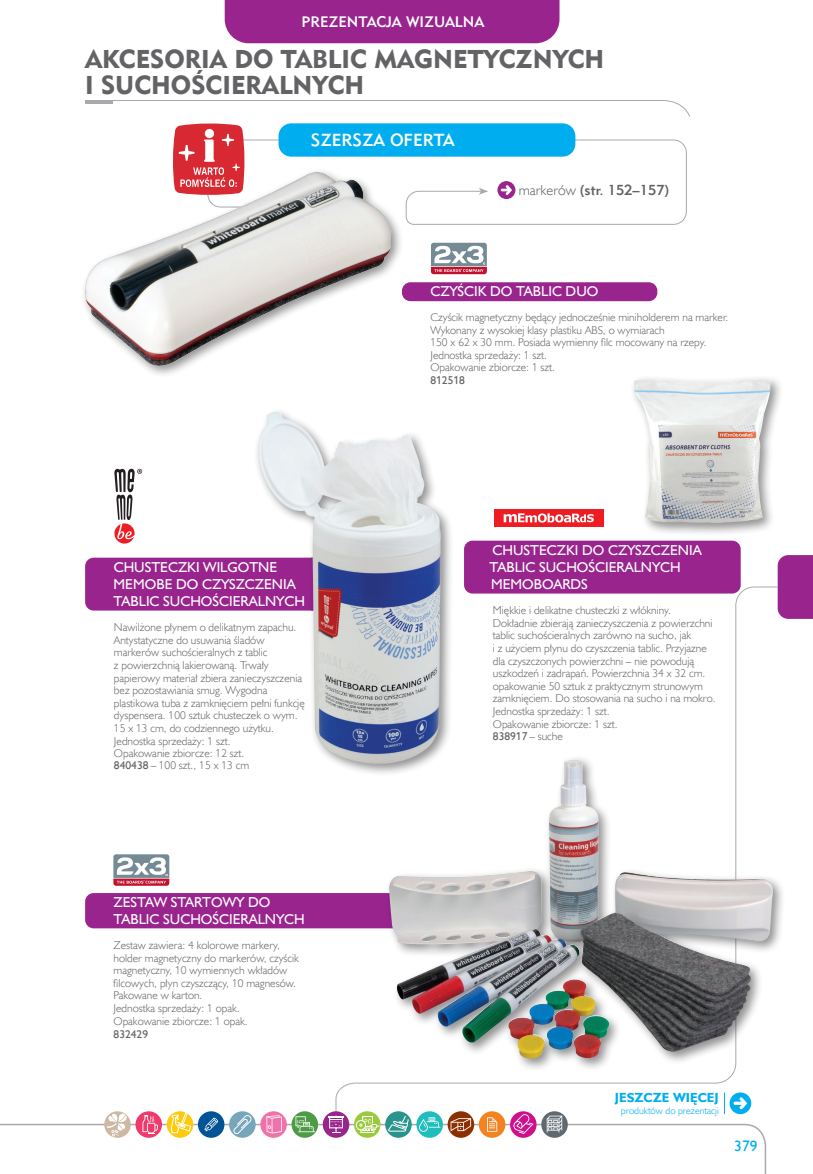
<style>
.page{position:relative;width:813px;height:1174px;background:#fff}
.page>*{position:absolute;margin:0;border:0;box-sizing:border-box;transform-origin:0 0}
.Rozdziały_nie_do_spisu{font:25.65px/25.5px "Geometric 415 Blk EU";color:#636366}
.KUPUJĄC_DYSKIETKI{font:17.4px "Geometric 415 Md EU";color:#fff}
.t1{font:15.3px "Humanst 521 EU";color:#00aeef}
.t2{font:15.15px "Geometric 415 Md EU";color:#fff}
.Nazwa_modułu_A{font:14.4px/17.2px "Humanst 521 EU";color:#fff}
.opis_produktów{font:14.4px/17.2px "Humanst 521 EU";color:#fff}
.Nazwa_modułu_C{font:14.4px "Humanst 521 EU";color:#fff}
.pamietac_o{font:14.4px "Geometric 415 Md EU";color:#636366}
.Nazwa_modułu_B{font:14.4px "Humanst 521 EU";color:#fff}
.t3{font:700 13.2px "Humanst 521 EU";color:#00aeef}
.opis_produktów-2{font:11.4px/12.6px "Humanst 521 Lt EU";color:#636366}
.opis_produktów-3{font:11.4px "Humanst 521 EU";color:#636366}
.t4{font:9.9px "Humanst 521 Lt EU";color:#00aeef}
.s1{font-family:"Humanst 521 Lt EU"}
.s2{font-family:"Humanst 521 EU"}
</style>
<div class="page">
<div style="left:224px;top:0;width:335px;height:43px;background:#99248e"></div>
<svg style="left:0;top:1123px;width:766px;height:51px"></svg>
<div style="left:777px;top:555px;width:35px;height:64px;background:#99248e"></div>
<svg style="left:335px;top:586px;width:443px;height:529px"></svg>
<div style="left:416px;top:1111px;width:26px;height:26px;background:#21bdbd;border-radius:50%"></div>
<svg style="left:419px;top:1117px;width:21px;height:14px"></svg>
<div style="left:510px;top:1111px;width:26px;height:26px;background:#cf108c;border-radius:50%"></div>
<svg style="left:513px;top:1114px;width:20px;height:20px"></svg>
<div style="left:478px;top:1111px;width:27px;height:26px;background:#f58220;border-radius:50%"></div>
<svg style="left:487px;top:1117px;width:10px;height:14px"></svg>
<svg style="left:447px;top:1111px;width:27px;height:26px"></svg>
<svg style="left:450px;top:1118px;width:21px;height:13px"></svg>
<div style="left:354px;top:1111px;width:26px;height:26px;background:#99ca3b;border-radius:50%"></div>
<div style="left:355px;top:1120px;width:11px;height:10px;border:1px solid #fff;border-radius:50%"></div>
<svg style="left:359px;top:1115px;width:21px;height:18px"></svg>
<div style="left:322px;top:1111px;width:27px;height:26px;background:#99248e;border-radius:50%"></div>
<svg style="left:328px;top:1115px;width:15px;height:18px"></svg>
<svg style="left:291px;top:1111px;width:27px;height:26px"></svg>
<svg style="left:295px;top:1116px;width:20px;height:16px"></svg>
<svg style="left:260px;top:1111px;width:27px;height:26px"></svg>
<svg style="left:266px;top:1115px;width:15px;height:18px"></svg>
<div style="left:229px;top:1111px;width:26px;height:26px;background:#76a6bc;border-radius:50%"></div>
<svg style="left:233px;top:1114px;width:19px;height:20px"></svg>
<div style="left:198px;top:1111px;width:26px;height:26px;background:#005495;border-radius:50%"></div>
<svg style="left:204px;top:1117px;width:14px;height:14px"></svg>
<svg style="left:385px;top:1111px;width:26px;height:26px"></svg>
<svg style="left:388px;top:1115px;width:20px;height:16px"></svg>
<div style="left:541px;top:1111px;width:26px;height:26px;background:#5f696f;border-radius:50%"></div>
<svg style="left:546px;top:1115px;width:16px;height:17px"></svg>
<svg style="left:167px;top:1111px;width:28px;height:33px"></svg>
<div style="left:135px;top:1111px;width:27px;height:26px;background:#ef3b6b;border-radius:50%"></div>
<svg style="left:142px;top:1115px;width:16px;height:18px"></svg>
<svg style="left:104px;top:1111px;width:27px;height:26px"></svg>
<svg style="left:107px;top:1113px;width:19px;height:23px"></svg>
<svg style="left:729px;top:1092px;width:21px;height:22px"></svg>
<svg style="left:733px;top:1097px;width:13px;height:12px"></svg>
<svg style="left:723px;top:1092px;width:1px;height:22px"></svg>
<svg style="left:85px;top:100px;width:605px;height:17px"></svg>
<hr style="left:85px;top:101px;width:28px;height:3px;background:#a8a9ad">
<svg style="left:245px;top:139px;width:441px;height:86px"></svg>
<svg style="left:478px;top:188px;width:10px;height:7px"></svg>
<div style="left:497px;top:181px;width:18px;height:18px;background:#99248e;border-radius:50%"></div>
<svg style="left:500px;top:185px;width:12px;height:10px"></svg>
<div style="left:278px;top:123px;width:297px;height:34px;background:#00aeef;border-radius:13px"></div>
<div style="left:80px;top:168px;width:324px;height:210px;background:#231f20;opacity:.5"></div>
<img style="left:85px;top:172px;width:306px;height:193px">
<div style="left:402px;top:282px;width:255px;height:19px;background:#99248e;border-radius:9px"></div>
<svg style="left:430px;top:242px;width:57px;height:33px"></svg>
<svg style="left:430px;top:243px;width:56px;height:31px"></svg>
<svg style="left:172px;top:123px;width:73px;height:72px;background:#e0555c"></svg>
<div style="left:629px;top:375px;width:154px;height:161px;background:#231f20;opacity:.5"></div>
<img style="left:634px;top:379px;width:136px;height:144px">
<div style="left:464px;top:540px;width:276px;height:53px;background:#99248e;border-radius:9px"></div>
<div style="left:494px;top:509px;width:109px;height:18px;background:#ee1d23"></div>
<svg style="left:503px;top:513px;width:90px;height:9px"></svg>
<div style="left:85px;top:557px;width:276px;height:53px;background:#99248e;border-radius:9px"></div>
<svg style="left:114px;top:469px;width:28px;height:74px"></svg>
<div style="left:253px;top:407px;width:201px;height:370px;background:#231f20;opacity:.5"></div>
<img style="left:258px;top:411px;width:182px;height:356px">
<div style="left:85px;top:893px;width:320px;height:35px;background:#99248e;border-radius:9px"></div>
<svg style="left:113px;top:853px;width:57px;height:33px"></svg>
<svg style="left:113px;top:854px;width:56px;height:31px"></svg>
<div style="left:384px;top:755px;width:401px;height:316px;background:#231f20;opacity:.5"></div>
<img style="left:388px;top:760px;width:385px;height:292px">
<h3 class="t2" style="left:301px;top:12px;width:184px">PREZENTACJA WIZUALNA</h3>
<p class="Rozdziały_nie_do_spisu" style="left:85px;top:46px;width:520px">AKCESORIA DO TABLIC MAGNETYCZNYCH<br>I SUCHOŚCIERALNYCH</p>
<p class="KUPUJĄC_DYSKIETKI" style="left:311px;top:129px;width:145px">SZERSZA OFERTA</p>
<p class="pamietac_o" style="left:518px;top:181px;width:152px"><span class="s1">markerów</span> (str. 152–157)</p>
<p class="Nazwa_modułu_A" style="left:114px;top:558px;width:165px">CHUSTECZKI WILGOTNE</p>
<p class="Nazwa_modułu_B" style="left:114px;top:575px;width:183px">MEMOBE DO CZYSZCZENIA</p>
<p class="Nazwa_modułu_C" style="left:114px;top:592px;width:193px">TABLIC SUCHOŚCIERALNYCH</p>
<p class="opis_produktów-2" style="left:114px;top:621px;width:192px">Nawilżone płynem o delikatnym zapachu.<br>Antystatyczne do usuwania śladów markerów suchościeralnych z tablic<br>z powierzchnią lakierowaną. Trwały papierowy materiał zbiera zanieczyszczenia bez pozostawiania smug. Wygodna plastikowa tuba z zamknięciem pełni funkcję dyspensera. 100 sztuk chusteczek o wym.<br>15 x 13 cm, do codziennego użytku.</p>
<p class="opis_produktów-2" style="left:114px;top:734px;width:118px">Jednostka sprzedaży: 1 szt.</p>
<p class="opis_produktów-2" style="left:114px;top:747px;width:132px">Opakowanie zbiorcze: 12 szt.</p>
<p class="opis_produktów-2" style="left:114px;top:759px;width:137px"><span class="s2">840438</span> – 100 szt., 15 x 13 cm</p>
<p class="opis_produktów" style="left:113px;top:893px;width:193px">ZESTAW STARTOWY DO<br>TABLIC SUCHOŚCIERALNYCH</p>
<p class="opis_produktów-2" style="left:113px;top:938px;width:187px">Zestaw zawiera: 4 kolorowe markery, holder magnetyczny do markerów, czyścik magnetyczny, 10 wymiennych wkładów filcowych, płyn czyszczący, 10 magnesów.<br>Pakowane w karton.<br>Jednostka sprzedaży: 1 opak.</p>
<p class="opis_produktów-2" style="left:113px;top:1014px;width:135px">Opakowanie zbiorcze: 1 opak.</p>
<p class="opis_produktów-3" style="left:113px;top:1026px;width:36px">832429</p>
<p class="opis_produktów" style="left:430px;top:282px;width:169px">CZYŚCIK DO TABLIC DUO</p>
<p class="opis_produktów-2" style="left:430px;top:310px;width:299px">Czyścik magnetyczny będący jednocześnie miniholderem na marker.<br>Wykonany z wysokiej klasy plastiku ABS, o wymiarach<br>150 x 62 x 30 mm. Posiada wymienny filc mocowany na rzepy.</p>
<p class="opis_produktów-2" style="left:430px;top:348px;width:118px">Jednostka sprzedaży: 1 szt.</p>
<p class="opis_produktów-2" style="left:430px;top:361px;width:126px">Opakowanie zbiorcze: 1 szt.</p>
<p class="opis_produktów-3" style="left:430px;top:373px;width:36px">812518</p>
<p class="Nazwa_modułu_A" style="left:489px;top:541px;width:213px">CHUSTECZKI DO CZYSZCZENIA<br>TABLIC SUCHOŚCIERALNYCH<br>MEMOBOARDS</p>
<p class="opis_produktów-2" style="left:492px;top:603px;width:224px">Miękkie i delikatne chusteczki z włókniny.<br>Dokładnie zbierają zanieczyszczenia z powierzchni tablic suchościeralnych zarówno na sucho, jak<br>i z użyciem płynu do czyszczenia tablic. Przyjazne dla czyszczonych powierzchni – nie powodują uszkodzeń i zadrapań. Powierzchnia 34 x 32 cm. opakowanie 50 sztuk z praktycznym strunowym zamknięciem. Do stosowania na sucho i na mokro.</p>
<p class="opis_produktów-2" style="left:492px;top:704px;width:118px">Jednostka sprzedaży: 1 szt.</p>
<p class="opis_produktów-2" style="left:492px;top:717px;width:126px">Opakowanie zbiorcze: 1 szt.</p>
<p class="opis_produktów-3" style="left:492px;top:728px;width:71px">838917 <span class="s1">– suche</span></p>
<p class="t3" style="left:614px;top:1089px;width:105px">JESZCZE WIĘCEJ</p>
<p class="t4" style="left:620px;top:1104px;width:99px">produktów do prezentacji</p>
<h3 class="t1" style="left:734px;top:1136px;width:25px">379</h3>
</div>
